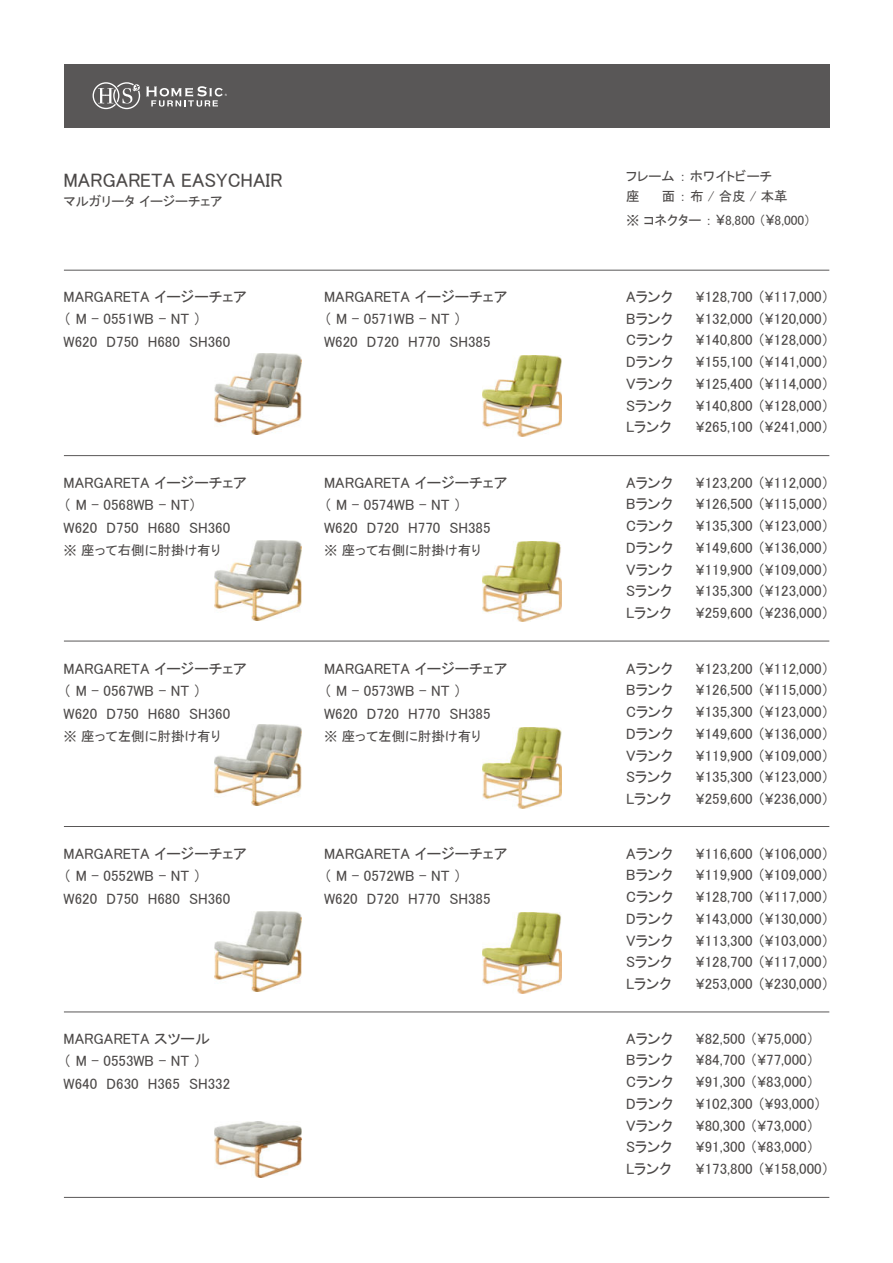
<style>
.page{position:relative;width:893px;height:1263px;background:#fff}
.page>*{position:absolute;margin:0;border:0;box-sizing:border-box;transform-origin:0 0}
.t1{font:19.5px "MS P Gothic";color:#4c4948}
.t2{font:15px/21.8px "MS P Gothic";color:#4c4948}
.t3{font:13.5px/19.5px "MS P Gothic";color:#4c4948}
.s1{font-size:15px}
</style>
<div class="page">
<hr style="left:64px;top:455px;width:765px;height:1px;background:#595757">
<hr style="left:64px;top:270px;width:765px;height:1px;background:#595757">
<hr style="left:64px;top:641px;width:765px;height:1px;background:#595757">
<hr style="left:64px;top:826px;width:765px;height:1px;background:#595757">
<hr style="left:64px;top:1012px;width:765px;height:1px;background:#595757">
<hr style="left:64px;top:1197px;width:765px;height:1px;background:#595757">
<img style="left:215px;top:354px;width:86px;height:80px">
<img style="left:215px;top:540px;width:86px;height:80px">
<img style="left:215px;top:911px;width:86px;height:81px">
<img style="left:215px;top:724px;width:86px;height:81px">
<img style="left:215px;top:1121px;width:86px;height:57px">
<img style="left:482px;top:355px;width:79px;height:81px">
<img style="left:482px;top:541px;width:79px;height:81px">
<img style="left:482px;top:912px;width:79px;height:81px">
<img style="left:482px;top:727px;width:80px;height:81px">
<div style="left:64px;top:64px;width:765px;height:64px;background:#595757"></div>
<svg style="left:146px;top:86px;width:81px;height:21px"></svg>
<svg style="left:93px;top:82px;width:47px;height:27px"></svg>
<h1 class="t1" style="left:63px;top:168px;width:221px">MARGARETA EASYCHAIR</h1>
<p class="t3" style="left:63px;top:191px;width:161px">マルガリータ イージーチェア</p>
<p class="t3" style="left:626px;top:167px;width:163px">フレーム： ホワイトビーチ座　　 面 ： 布 / 合皮 / 本革</p>
<p class="t3" style="left:626px;top:210px;width:186px">※ コネクター ： <span class="s1">¥</span>8,800 （<span class="s1">¥</span>8,000）</p>
<p class="t2" style="left:64px;top:285px;width:185px;line-height:22.5px">MARGARETA イージーチェア（ M - 0551WB - NT ）<br>W620 D750 H680 SH360</p>
<p class="t2" style="left:324px;top:285px;width:185px;line-height:22.5px">MARGARETA イージーチェア（ M - 0571WB - NT ）<br>W620 D720 H770 SH385</p>
<p class="t2" style="left:626px;top:286px;width:49px;text-align:justify">AランクBランクCランクDランクVランクSランクLランク</p>
<p class="t2" style="left:696px;top:286px;width:135px;text-align:justify">¥128,700 （¥117,000）¥132,000 （¥120,000）¥140,800 （¥128,000）¥155,100 （¥141,000）¥125,400 （¥114,000）¥140,800 （¥128,000）¥265,100 （¥241,000）</p>
<p class="t2" style="left:64px;top:471px;width:185px;line-height:22.5px">MARGARETA イージーチェア（ M - 0568WB - NT）<br>W620 D750 H680 SH360</p>
<p class="t3" style="left:64px;top:540px;width:159px">※ 座って右側に肘掛け有り</p>
<p class="t2" style="left:324px;top:471px;width:185px;line-height:22.5px">MARGARETA イージーチェア（ M - 0574WB - NT ）<br>W620 D720 H770 SH385</p>
<p class="t3" style="left:324px;top:540px;width:159px">※ 座って右側に肘掛け有り</p>
<p class="t2" style="left:626px;top:471px;width:49px;text-align:justify">AランクBランクCランクDランクVランクSランクLランク</p>
<p class="t2" style="left:696px;top:471px;width:135px;text-align:justify">¥123,200 （¥112,000）¥126,500 （¥115,000）¥135,300 （¥123,000）¥149,600 （¥136,000）¥119,900 （¥109,000）¥135,300 （¥123,000）¥259,600 （¥236,000）</p>
<p class="t2" style="left:64px;top:657px;width:185px;line-height:22.5px">MARGARETA イージーチェア（ M - 0567WB - NT ）<br>W620 D750 H680 SH360</p>
<p class="t3" style="left:64px;top:726px;width:159px">※ 座って左側に肘掛け有り</p>
<p class="t2" style="left:324px;top:657px;width:185px;line-height:22.5px">MARGARETA イージーチェア（ M - 0573WB - NT ）<br>W620 D720 H770 SH385</p>
<p class="t3" style="left:324px;top:726px;width:159px">※ 座って左側に肘掛け有り</p>
<p class="t2" style="left:626px;top:657px;width:49px;text-align:justify">AランクBランクCランクDランクVランクSランクLランク</p>
<p class="t2" style="left:696px;top:657px;width:135px;text-align:justify">¥123,200 （¥112,000）¥126,500 （¥115,000）¥135,300 （¥123,000）¥149,600 （¥136,000）¥119,900 （¥109,000）¥135,300 （¥123,000）¥259,600 （¥236,000）</p>
<p class="t2" style="left:64px;top:842px;width:185px;line-height:22.5px">MARGARETA イージーチェア（ M - 0552WB - NT ）<br>W620 D750 H680 SH360</p>
<p class="t2" style="left:324px;top:842px;width:185px;line-height:22.5px">MARGARETA イージーチェア（ M - 0572WB - NT ）<br>W620 D720 H770 SH385</p>
<p class="t2" style="left:626px;top:842px;width:49px;text-align:justify">AランクBランクCランクDランクVランクSランクLランク</p>
<p class="t2" style="left:696px;top:842px;width:135px;text-align:justify">¥116,600 （¥106,000）¥119,900 （¥109,000）¥128,700 （¥117,000）¥143,000 （¥130,000）¥113,300 （¥103,000）¥128,700 （¥117,000）¥253,000 （¥230,000）</p>
<p class="t2" style="left:64px;top:1027px;width:168px;line-height:22.5px">MARGARETA スツール<br>（ M - 0553WB - NT ）<br>W640 D630 H365 SH332</p>
<p class="t2" style="left:626px;top:1027px;width:49px;text-align:justify">AランクBランクCランクDランクVランクSランクLランク</p>
<p class="t2" style="left:696px;top:1027px;width:135px">¥82,500 （¥75,000）¥84,700 （¥77,000）¥91,300 （¥83,000）¥102,300 （¥93,000）¥80,300 （¥73,000）¥91,300 （¥83,000）¥173,800 （¥158,000）</p>
</div>
